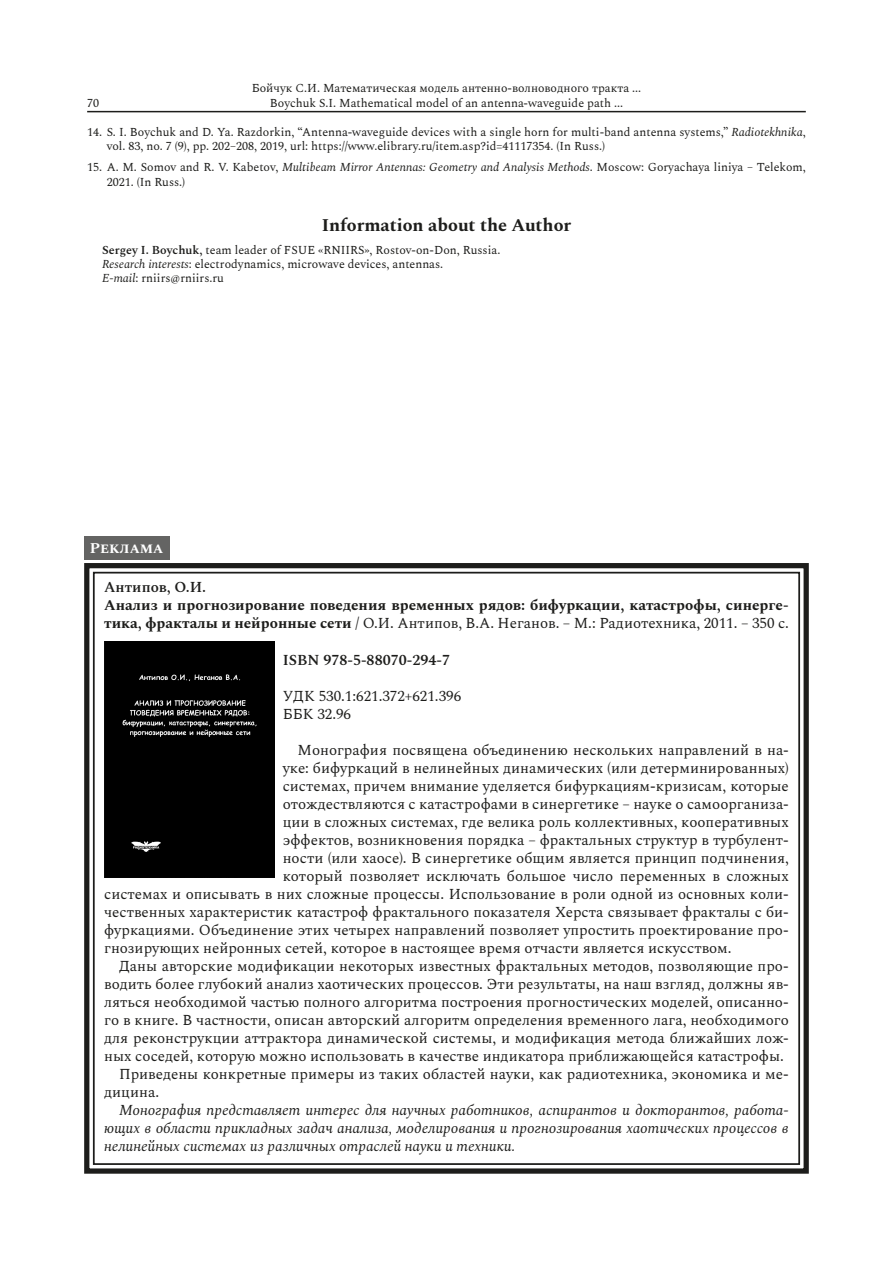
<style>
.page{position:relative;width:893px;height:1263px;background:#fff}
.page>*{position:absolute;margin:0;border:0;box-sizing:border-box;transform-origin:0 0}
.text__heading{font:700 18px "Spectral";color:#1d1d1b}
.t1{font:15px/18px "Spectral";color:#1d1d1b;text-align:justify}
.t2{font:italic 15px/18px "Spectral";letter-spacing:-.01em;color:#1d1d1b;text-align:justify}
.t3{font:700 15px/18px "Spectral";color:#1d1d1b}
.t4{font:600 15px "Spectral";color:#1d1d1b}
.text__text0{font:700 15px "Spectral SC";color:#fff}
.text__biography_en{font:12px/14.4px "Spectral";color:#1d1d1b}
.s1{font-style:italic}
.s2{font-weight:600}
.s3{font-weight:400}
</style>
<div class="page">
<hr style="left:87px;top:111px;width:719px;height:1px;background:#1d1d1b">
<svg style="left:84px;top:563px;width:725px;height:611px"></svg>
<div style="left:84px;top:536px;width:85px;height:24px;background:#646463"></div>
<p class="text__biography_en" style="left:252px;top:80px;width:391px;text-align:center">Бойчук С.И. Математическая модель антенно-волноводного тракта ...<br>Boychuk S.I. Mathematical model of an antenna-waveguide path ...</p>
<p class="text__biography_en" style="left:107px;top:124px;width:701px;text-indent:-19px">14. S. I. Boychuk and D. Ya. Razdorkin, “Antenna-waveguide devices with a single horn for multi-band antenna systems,” <span class="s1">Radiotekhnika</span>, vol. 83, no. 7 (9), pp. 202–208, 2019, url: https://www.elibrary.ru/item.asp?id=41117354. (In Russ.)</p>
<p class="text__biography_en" style="left:107px;top:159px;width:701px;text-indent:-19px">15. A. M. Somov and R. V. Kabetov, <span class="s1">Multibeam Mirror Antennas: Geometry and Analysis Methods</span>. Moscow: Goryachaya liniya – Telekom,<br>2021. (In Russ.)</p>
<p class="text__heading" style="left:322px;top:212px;width:251px">Information about the Author</p>
<p class="text__biography_en" style="left:102px;top:241px;width:400px"><span class="s2">Sergey I. Boychuk,</span> team leader of FSUE «RNIIRS», Rostov-on-Don, Russia.</p>
<p class="text__biography_en" style="left:102px;top:256px;width:343px"><span class="s1">Research interests</span>: electrodynamics, microwave devices, antennas.</p>
<p class="text__biography_en" style="left:102px;top:270px;width:123px"><span class="s1">E-mail</span>: rniirs@rniirs.ru</p>
<p class="text__biography_en" style="left:87px;top:95px;width:13px">70</p>
<p class="text__text0" style="left:90px;top:537px;width:75px">Реклама</p>
<p class="t4" style="left:104px;top:577px;width:104px">Антипов, О.И.</p>
<p class="t3" style="left:104px;top:595px;width:686px">Анализ и прогнозирование поведения временных рядов: бифуркации, катастрофы, синерге&shy;тика, фракталы и нейронные сети <span class="s3">/ О.И. Антипов, В.А. Неганов. – М.: Радиотехника, 2011. – 350 с.</span></p>
<p class="t4" style="left:283px;top:649px;width:169px">ISBN 978-5-88070-294-7</p>
<p class="t1" style="left:283px;top:685px;width:180px">УДК 530.1:621.372+621.396</p>
<p class="t1" style="left:283px;top:703px;width:70px">ББК 32.96</p>
<p class="t1" style="left:298px;top:739px;width:493px">Монография посвящена объединению нескольких направлений в на-</p>
<p class="t1" style="left:283px;top:757px;width:507px">уке: бифуркаций в нелинейных динамических (или детерминированных)</p>
<p class="t1" style="left:283px;top:775px;width:507px">системах, причем внимание уделяется бифуркациям-кризисам, которые</p>
<p class="t1" style="left:283px;top:793px;width:507px">отождествляются с катастрофами в синергетике – науке о самоорганиза-</p>
<p class="t1" style="left:283px;top:811px;width:507px">ции в сложных системах, где велика роль коллективных, кооперативных</p>
<p class="t1" style="left:283px;top:829px;width:507px">эффектов, возникновения порядка – фрактальных структур в турбулент-</p>
<p class="t1" style="left:283px;top:847px;width:507px">ности (или хаосе). В синергетике общим является принцип подчинения,</p>
<p class="t1" style="left:283px;top:865px;width:507px">который позволяет исключать большое число переменных в сложных</p>
<p class="t1" style="left:104px;top:883px;width:686px">системах и описывать в них сложные процессы. Использование в роли одной из основных коли-</p>
<p class="t1" style="left:104px;top:901px;width:686px">чественных характеристик катастроф фрактального показателя Херста связывает фракталы с би-</p>
<p class="t1" style="left:104px;top:919px;width:686px">фуркациями. Объединение этих четырех направлений позволяет упростить проектирование про-</p>
<p class="t1" style="left:104px;top:937px;width:629px">гнозирующих нейронных сетей, которое в настоящее время отчасти является искусством.</p>
<p class="t1" style="left:104px;top:955px;width:686px;text-indent:15px">Даны авторские модификации некоторых известных фрактальных методов, позволяющие про&shy;водить более глубокий анализ хаотических процессов. Эти результаты, на наш взгляд, должны яв&shy;ляться необходимой частью полного алгоритма построения прогностических моделей, описанно&shy;го в книге. В частности, описан авторский алгоритм определения временного лага, необходимого для реконструкции аттрактора динамической системы, и модификация метода ближайших лож&shy;ных соседей, которую можно использовать в качестве индикатора приближающейся катастрофы.</p>
<p class="t1" style="left:104px;top:1063px;width:686px;text-indent:15px">Приведены конкретные примеры из таких областей науки, как радиотехника, экономика и ме&shy;дицина.</p>
<p class="t2" style="left:104px;top:1099px;width:686px;text-indent:15px">Монография представляет интерес для научных работников, аспирантов и докторантов, работа&shy;ющих в области прикладных задач анализа, моделирования и прогнозирования хаотических процессов в нелинейных системах из различных отраслей науки и техники.</p>
</div>
